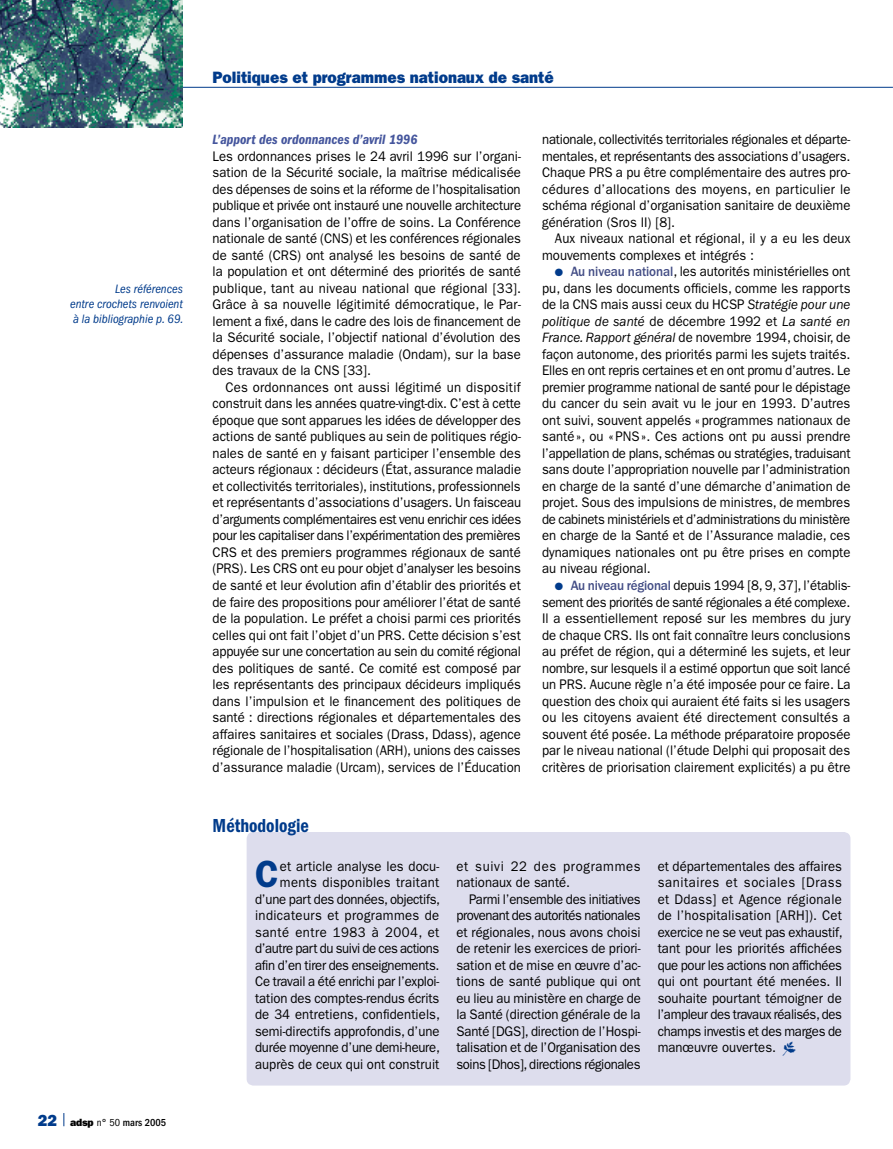
<style>
.page{position:relative;width:893px;height:1149px;background:#fff}
.page>*{position:absolute;margin:0;border:0;box-sizing:border-box;transform-origin:0 0}
.t1{font:600 37.95px "ITC Franklin Gothic Std";color:#013b8b;scale:.94 1}
.t2{font:19.5px "ITC Franklin Gothic Std Dm Cd";color:#013b8b;scale:.94 1}
.t3{font:16.5px "ITC Franklin Gothic Std Hvy";color:#013b8b;scale:.94 1}
.t4{font:16.2px "ITC Franklin Gothic Std Hvy";color:#013b8b}
.t5{font:13.95px/16.5px "ITC Franklin Gothic Std";color:#000;text-align:justify;scale:.94 1}
.t6{font:13.95px/16.5px "ITC Franklin Gothic Std";letter-spacing:.05em;color:#000;scale:.94 1}
.t7{font:13.95px "ITC Franklin Gothic Std Dm Cd It";color:#45569d}
.t8{font:italic condensed 12.6px/15px "ITC Franklin Gothic Std";color:#013b8b;text-align:justify}
.t9{font:500 condensed 10.5px "ITC Franklin Gothic Std";color:#000}
.t10{font:10.5px "Zapf Dingbats Std";color:#013b8b}
.s1{font-family:"ITC Franklin Gothic Std Hvy";font-weight:400;font-stretch:normal}
.s2{font-weight:400}
.s3{font-weight:500;color:#434d85}
.s4{font-style:italic}
.s5{font-family:"Ph Fpictos";font-weight:600;font-size:15px;color:#013b8b}
</style>
<div class="page">
<hr style="left:183px;top:87px;width:710px;height:1px;background:#013b8b">
<svg style="left:64px;top:1113px;width:1px;height:12px"></svg>
<img style="left:0;top:0;width:183px;height:127px">
<div style="left:247px;top:831px;width:603px;height:254px;background:#dddded;border-radius:7px"></div>
<p class="t8" style="left:70px;top:281px;width:115px;text-indent:45px">Les références entre crochets renvoient à la bibliographie p. 69.</p>
<p class="t4" style="left:21px;top:1110px;width:13px">22</p>
<p class="t9" style="left:70px;top:1115px;width:98px"><span class="s1">adsp</span> <span class="s2">n° 50</span> mars 2005</p>
<p class="t3" style="left:213px;top:68px;width:364px">Politiques et programmes nationaux de santé</p>
<p class="t7" style="left:213px;top:131px;width:206px">L’apport des ordonnances d’avril 1996</p>
<p class="t5" style="left:213px;top:148px;width:330px">Les ordonnances prises le 24 avril 1996 sur l’organi&shy;sation de la Sécurité sociale, la maîtrise médicalisée des dépenses de soins et la réforme de l’hospitalisation publique et privée ont instauré une nouvelle architecture dans l’organisation de l’offre de soins. La Conférence nationale de santé (CNS) et les conférences régionales de santé (CRS) ont analysé les besoins de santé de la population et ont déterminé des priorités de santé publique, tant au niveau national que régional [33].<br>Grâce à sa nouvelle légitimité démocratique, le Par&shy;lement a fixé, dans le cadre des lois de financement de la Sécurité sociale, l’objectif national d’évolution des dépenses d’assurance maladie (Ondam), sur la base des travaux de la CNS [33].</p>
<p class="t5" style="left:213px;top:379px;width:330px;text-indent:13px">Ces ordonnances ont aussi légitimé un dispositif construit dans les années quatre-vingt-dix. C’est à cette époque que sont apparues les idées de développer des actions de santé publiques au sein de politiques régio&shy;nales de santé en y faisant participer l’ensemble des acteurs régionaux : décideurs (État, assurance maladie et collectivités territoriales), institutions, professionnels et représentants d’associations d’usagers. Un faisceau d’arguments complémentaires est venu enrichir ces idées pour les capitaliser dans l’expérimentation des premières CRS et des premiers programmes régionaux de santé (PRS). Les CRS ont eu pour objet d’analyser les besoins de santé et leur évolution afin d’établir des priorités et de faire des propositions pour améliorer l’état de santé de la population. Le préfet a choisi parmi ces priorités celles qui ont fait l’objet d’un PRS. Cette décision s’est appuyée sur une concertation au sein du comité régional des politiques de santé. Ce comité est composé par les représentants des principaux décideurs impliqués dans l’impulsion et le financement des politiques de santé : directions régionales et départementales des affaires sanitaires et sociales (Drass, Ddass), agence régionale de l’hospitalisation (ARH), unions des caisses d’assurance maladie (Urcam), services de l’Éducation</p>
<p class="t5" style="left:542px;top:131px;width:330px">nationale, collectivités territoriales régionales et départe&shy;mentales, et représentants des associations d’usagers.<br>Chaque PRS a pu être complémentaire des autres pro&shy;cédures d’allocations des moyens, en particulier le schéma régional d’organisation sanitaire de deuxième génération (Sros II) [8].</p>
<p class="t5" style="left:542px;top:230px;width:329px;text-indent:13px">Aux niveaux national et régional, il y a eu les deux mouvements complexes et intégrés :</p>
<p class="t5" style="left:542px;top:263px;width:330px;text-indent:28px"><span class="s3">Au niveau national</span>, les autorités ministérielles ont pu, dans les documents officiels, comme les rapports de la CNS mais aussi ceux du HCSP <span class="s4">Stratégie pour une politique de santé</span> de décembre 1992 et <span class="s4">La santé en France. Rapport général</span> de novembre 1994, choisir, de façon autonome, des priorités parmi les sujets traités.<br>Elles en ont repris certaines et en ont promu d’autres. Le premier programme national de santé pour le dépistage du cancer du sein avait vu le jour en 1993. D’autres ont suivi, souvent appelés «programmes nationaux de santé», ou «PNS». Ces actions ont pu aussi prendre l’appellation de plans, schémas ou stratégies, traduisant sans doute l’appropriation nouvelle par l’administration en charge de la santé d’une démarche d’animation de projet. Sous des impulsions de ministres, de membres de cabinets ministériels et d’administrations du ministère en charge de la Santé et de l’Assurance maladie, ces dynamiques nationales ont pu être prises en compte au niveau régional.</p>
<p class="t5" style="left:542px;top:577px;width:330px;text-indent:28px"><span class="s3">Au niveau régional</span> depuis 1994 [8, 9, 37], l’établis&shy;sement des priorités de santé régionales a été complexe.<br>Il a essentiellement reposé sur les membres du jury de chaque CRS. Ils ont fait connaître leurs conclusions au préfet de région, qui a déterminé les sujets, et leur nombre, sur lesquels il a estimé opportun que soit lancé un PRS. Aucune règle n’a été imposée pour ce faire. La question des choix qui auraient été faits si les usagers ou les citoyens avaient été directement consultés a souvent été posée. La méthode préparatoire proposée par le niveau national (l’étude Delphi qui proposait des critères de priorisation clairement explicités) a pu être</p>
<p class="t10" style="left:555px;top:267px;width:10px">●</p>
<p class="t10" style="left:555px;top:581px;width:10px">●</p>
<h2 class="t2" style="left:213px;top:814px;width:104px">Méthodologie</h2>
<h1 class="t1" style="left:255px;top:851px;width:27px">C</h1>
<p class="t5" style="left:255px;top:857px;width:198px;text-align:right">et article analyse les docu&shy;ments disponibles traitant d’une part des données, objectifs, indicateurs et programmes de santé entre 1983 à 2004, et d’autre part du suivi de ces actions afin d’en tirer des enseignements.<br>Ce travail a été enrichi par l’exploi&shy;tation des comptes-rendus écrits de 34 entretiens, confidentiels, semi-directifs approfondis, d’une durée moyenne d’une demi-heure, auprès de ceux qui ont construit</p>
<p class="t6" style="left:456px;top:857px;width:197px">et suivi 22 des programmes nationaux de santé.</p>
<p class="t5" style="left:456px;top:890px;width:198px;text-indent:13px">Parmi l’ensemble des initiatives provenant des autorités nationales et régionales, nous avons choisi de retenir les exercices de priori&shy;sation et de mise en œuvre d’ac&shy;tions de santé publique qui ont eu lieu au ministère en charge de la Santé (direction générale de la Santé [DGS], direction de l’Hospi&shy;talisation et de l’Organisation des soins [Dhos], directions régionales</p>
<p class="t5" style="left:658px;top:857px;width:198px">et départementales des affaires sanitaires et sociales [Drass et Ddass] et Agence régionale de l’hospitalisation [ARH]). Cet exercice ne se veut pas exhaustif, tant pour les priorités affichées que pour les actions non affichées qui ont pourtant été menées. Il souhaite pourtant témoigner de l’ampleur des travaux réalisés, des champs investis et des marges de manœuvre ouvertes. <span class="s5">M</span></p>
</div>
